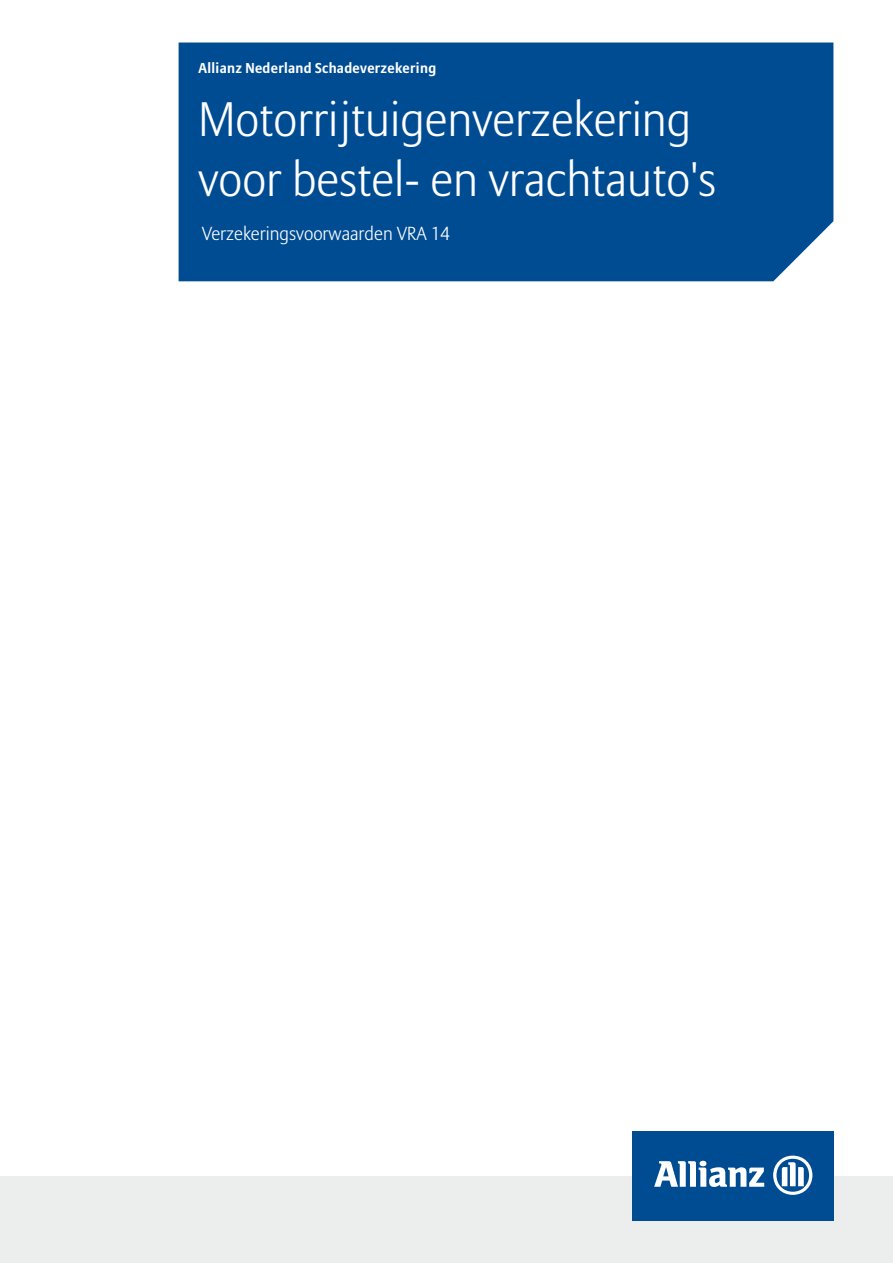
<style>
.page{position:relative;width:893px;height:1263px;background:#fff}
.page>*{position:absolute;margin:0;border:0;box-sizing:border-box;transform-origin:0 0}
.t1{font:300 48px/60px "Allianz Sans";color:#fff}
.t2{font:300 18.75px "Allianz Sans";color:#fff}
.t3{font:700 14.25px "Allianz Sans";letter-spacing:.025em;color:#fff}
</style>
<div class="page">
<div style="left:0;top:1176px;width:893px;height:87px;background:#eceded"></div>
<div style="left:632px;top:1131px;width:202px;height:90px;background:#004c93"></div>
<svg style="left:654px;top:1161px;width:110px;height:26px"></svg>
<svg style="left:773px;top:1155px;width:39px;height:40px"></svg>
<div style="left:179px;top:43px;width:654px;height:238px;background:#004c93"></div>
<p class="t3" style="left:198px;top:59px;width:239px">Allianz Nederland Schadeverzekering</p>
<p class="t1" style="left:198px;top:92px;width:519px">Motorrijtuigenverzekering voor bestel- en vrachtauto's</p>
<p class="t2" style="left:202px;top:223px;width:249px">Verzekeringsvoorwaarden VRA 14</p>
</div>
